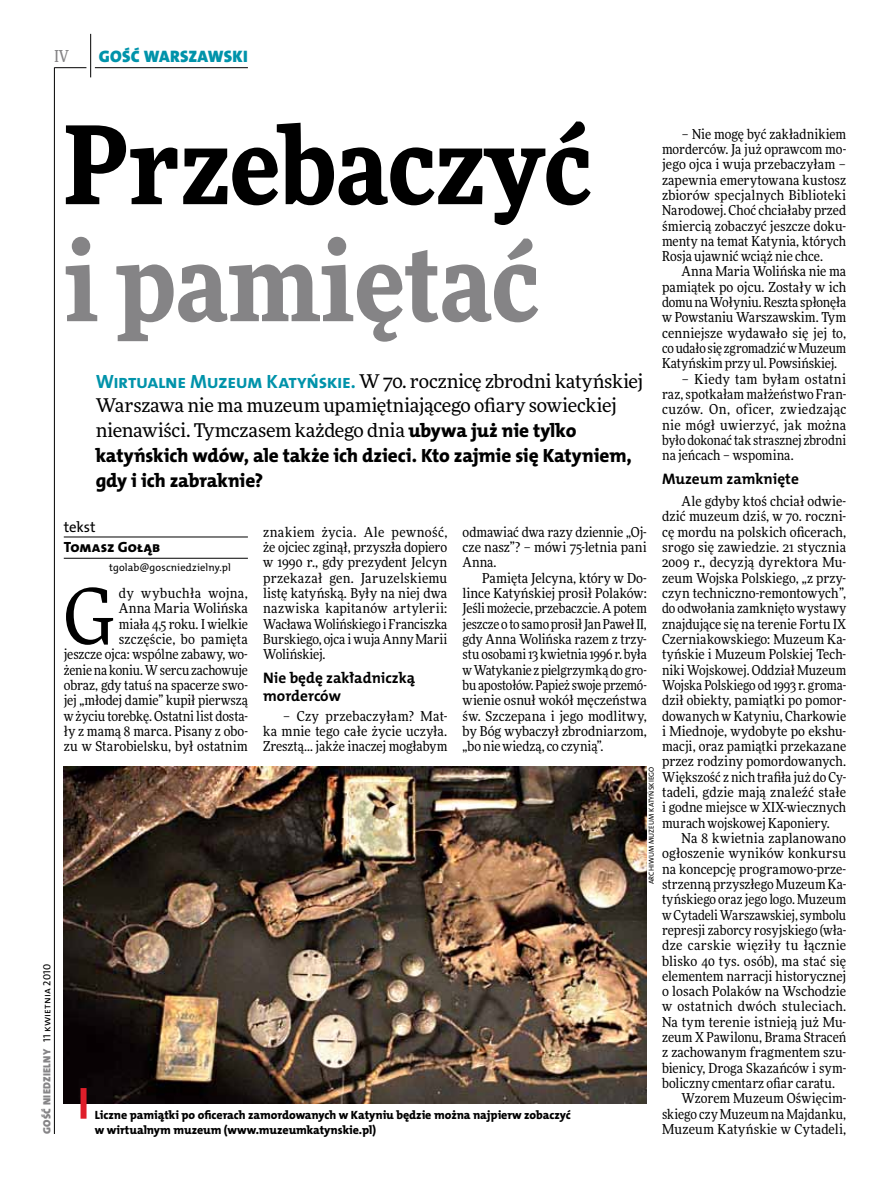
<style>
.page{position:relative;width:893px;height:1191px;background:#fff}
.page>*{position:absolute;margin:0;border:0;box-sizing:border-box;transform-origin:0 0}
.t1{font:900 108px "Freeday Narrow";color:#000}
.t2{font:900 108px "Freeday Narrow";color:#858486}
.t3{font:76.95px "Freeday Narrow News";color:#000}
.t4{font:19.35px/24.9px "The Mix HP8 Ex Bld";letter-spacing:-.01em;color:#000}
.t5{font:18.9px/24.9px "Freeday News";letter-spacing:-.015em;color:#000}
.t6{font:16.65px "The Mix HP9 Blk";letter-spacing:.02em;color:#0093aa}
.t7{font:500 16.5px "Freeday Narrow";color:#858486;scale:.9 1}
.t8{font:15.3px/17.7px "The Mix HP7 Bld";color:#000}
.t9{font:14.85px "The Mix HP8 Ex Bld";letter-spacing:.015em;color:#000}
.t10{font:14.85px "The Mix HP5 Plain";color:#000}
.t11{font:13.65px/15.3px "Freeday Narrow News";color:#000;text-align:justify}
.t12{font:13.65px "Freeday Narrow News";letter-spacing:.025em;color:#000}
.t13{font:12px/15.3px "The Mix HP8 Ex Bld";letter-spacing:-.005em;color:#000}
.t14{font:10.5px "The Mix HP9 Blk";letter-spacing:.025em;color:#858486}
.t15{font:10.5px "The Mix HP5 Plain";letter-spacing:.01em;color:#000}
.t16{font:7.2px "The Mix HP5 Plain";letter-spacing:.015em;color:#000}
.s1{font-family:"The Mix HP5 Plain";color:#000}
.s2{font-family:"The Mix HP7 Bld";font-size:19.35px;color:#0093aa}
.s3{font-family:"The Mix HP8 Ex Bld";font-size:19.35px}
</style>
<div class="page">
<hr style="left:54px;top:67px;width:1px;height:1067px;background:#000">
<hr style="left:90px;top:34px;width:1px;height:43px;background:#000">
<hr style="left:54px;top:67px;width:32px;height:1px;background:#000">
<hr style="left:95px;top:67px;width:153px;height:1px;background:#000">
<hr style="left:64px;top:537px;width:184px;height:1px;background:#000">
<hr style="left:64px;top:558px;width:184px;height:1px;background:#000">
<img style="left:64px;top:766px;width:583px;height:337px">
<div style="left:81px;top:1088px;width:6px;height:30px;background:#df1e2a"></div>
<p class="t7" style="left:54px;top:46px;width:17px">IV</p>
<p class="t6" style="left:99px;top:46px;width:150px">GOŚĆ WARSZAWSKI</p>
<p class="t14" style="left:40px;top:1134px;width:171px;rotate:-90deg">GOŚĆ NIEDZIELNY <span class="s1">11 kwietnia 2010</span></p>
<h1 class="t1" style="left:64px;top:95px;width:529px">Przebaczyć</h1>
<h1 class="t2" style="left:64px;top:212px;width:477px">i pamiętać</h1>
<p class="t11" style="left:662px;top:126px;width:186px;text-indent:20px">– Nie mogę być zakładnikiem morderców. Ja już oprawcom mo&shy;jego ojca i wuja przebaczyłam – zapewnia emerytowana kustosz zbiorów specjalnych Biblioteki Narodowej. Choć chciałaby przed śmiercią zobaczyć jeszcze doku&shy;menty na temat Katynia, których Rosja ujawnić wciąż nie chce.</p>
<p class="t11" style="left:662px;top:264px;width:186px;text-indent:20px">Anna Maria Wolińska nie ma pamiątek po ojcu. Zostały w ich domu na Wołyniu. Reszta spłonęła w Powstaniu Warszawskim. Tym cenniejsze wydawało się jej to, co udało się zgromadzić w Muzeum Katyńskim przy ul. Powsińskiej.</p>
<p class="t11" style="left:662px;top:371px;width:186px;text-indent:20px">– Kiedy tam byłam ostatni raz, spotkałam małżeństwo Fran&shy;cuzów. On, oficer, zwiedzając nie mógł uwierzyć, jak można było dokonać tak strasznej zbrodni na jeńcach – wspomina.</p>
<p class="t8" style="left:662px;top:470px;width:138px">Muzeum zamknięte</p>
<p class="t11" style="left:662px;top:493px;width:186px;text-indent:20px">Ale gdyby ktoś chciał odwie&shy;dzić muzeum dziś, w 70. roczni&shy;cę mordu na polskich oficerach, srogo się zawiedzie. 21 stycznia 2009 r., decyzją dyrektora Mu&shy;zeum Wojska Polskiego, „z przy&shy;czyn techniczno-remontowych”, do odwołania zamknięto wystawy znajdujące się na terenie Fortu IX Czerniakowskiego: Muzeum Ka&shy;tyńskie i Muzeum Polskiej Tech&shy;niki Wojskowej. Oddział Muzeum Wojska Polskiego od 1993 r. groma&shy;dził obiekty, pamiątki po pomor&shy;dowanych w Katyniu, Charkowie i Miednoje, wydobyte po ekshu&shy;macji, oraz pamiątki przekazane przez rodziny pomordowanych.<br>Większość z nich trafiła już do Cy&shy;tadeli, gdzie mają znaleźć stałe i godne miejsce w XIX-wiecznych murach wojskowej Kaponiery.</p>
<p class="t11" style="left:682px;top:830px;width:166px">Na 8 kwietnia zaplanowano</p>
<p class="t11" style="left:662px;top:845px;width:186px">ogłoszenie wyników konkursu</p>
<p class="t11" style="left:662px;top:861px;width:186px">na koncepcję programowo-prze-</p>
<p class="t11" style="left:662px;top:876px;width:186px">strzenną przyszłego Muzeum Ka-</p>
<p class="t11" style="left:662px;top:891px;width:186px">tyńskiego oraz jego logo. Muzeum</p>
<p class="t11" style="left:662px;top:907px;width:186px">w Cytadeli Warszawskiej, symbolu</p>
<p class="t11" style="left:662px;top:922px;width:186px">represji zaborcy rosyjskiego (wła-</p>
<p class="t12" style="left:662px;top:937px;width:186px">dze carskie więziły tu łącznie</p>
<p class="t11" style="left:662px;top:953px;width:186px">blisko 40 tys. osób), ma stać się</p>
<p class="t11" style="left:662px;top:968px;width:186px">elementem narracji historycznej</p>
<p class="t11" style="left:662px;top:983px;width:186px">o losach Polaków na Wschodzie</p>
<p class="t12" style="left:662px;top:998px;width:186px">w ostatnich dwóch stuleciach.</p>
<p class="t11" style="left:662px;top:1014px;width:186px">Na tym terenie istnieją już Mu-</p>
<p class="t11" style="left:662px;top:1029px;width:186px">zeum X Pawilonu, Brama Straceń</p>
<p class="t11" style="left:662px;top:1044px;width:186px">z zachowanym fragmentem szu-</p>
<p class="t11" style="left:662px;top:1060px;width:186px">bienicy, Droga Skazańców i sym-</p>
<p class="t11" style="left:662px;top:1075px;width:174px">boliczny cmentarz ofiar caratu.</p>
<p class="t11" style="left:682px;top:1090px;width:166px">Wzorem Muzeum Oświęcim-</p>
<p class="t11" style="left:662px;top:1106px;width:186px">skiego czy Muzeum na Majdanku,</p>
<p class="t11" style="left:662px;top:1121px;width:186px">Muzeum Katyńskie w Cytadeli,</p>
<h3 class="t5" style="left:96px;top:368px;width:549px"><span class="s2">Wirtualne Muzeum Katyńskie.</span> W 70. rocznicę zbrodni katyńskiej<br>Warszawa nie ma muzeum upamiętniającego ofiary sowieckiej nienawiści. Tymczasem każdego dnia <span class="s3">ubywa już nie tylko</span></h3>
<h3 class="t4" style="left:96px;top:443px;width:538px">katyńskich wdów, ale także ich dzieci. Kto zajmie się Katyniem, gdy i ich zabraknie?</h3>
<p class="t10" style="left:64px;top:517px;width:33px">tekst</p>
<p class="t9" style="left:64px;top:537px;width:98px">Tomasz Gołąb</p>
<p class="t15" style="left:109px;top:561px;width:123px">tgolab@goscniedzielny.pl</p>
<p class="t11" style="left:263px;top:524px;width:186px">znakiem życia. Ale pewność, że ojciec zginął, przyszła dopiero w 1990 r., gdy prezydent Jelcyn przekazał gen. Jaruzelskiemu listę katyńską. Były na niej dwa nazwiska kapitanów artylerii:<br>Wacława Wolińskiego i Franciszka Burskiego, ojca i wuja Anny Marii Wolińskiej.</p>
<p class="t8" style="left:263px;top:669px;width:153px">Nie będę zakładniczką morderców</p>
<p class="t11" style="left:263px;top:708px;width:186px;text-indent:20px">– Czy przebaczyłam? Mat&shy;ka mnie tego całe życie uczyła.<br>Zresztą… jakże inaczej mogłabym</p>
<p class="t11" style="left:463px;top:524px;width:186px">odmawiać dwa razy dziennie „Oj&shy;cze nasz”? – mówi 75-letnia pani Anna.</p>
<p class="t11" style="left:463px;top:570px;width:186px;text-indent:20px">Pamięta Jelcyna, który w Do&shy;lince Katyńskiej prosił Polaków:<br>Jeśli możecie, przebaczcie. A potem jeszcze o to samo prosił Jan Paweł II, gdy Anna Wolińska razem z trzy&shy;stu osobami 13 kwietnia 1996 r. była w Watykanie z pielgrzymką do gro&shy;bu apostołów. Papież swoje przemó&shy;wienie osnuł wokół męczeństwa św. Szczepana i jego modlitwy, by Bóg wybaczył zbrodniarzom, „bo nie wiedzą, co czynią”.</p>
<h2 class="t3" style="left:64px;top:569px;width:52px">G</h2>
<p class="t11" style="left:64px;top:585px;width:186px;text-align:right">dy wybuchła wojna,<br>Anna Maria Wolińska<br>miała 4,5 roku. I wielkie szczęście, bo pamięta<br>jeszcze ojca: wspólne zabawy, wo&shy;żenie na koniu. W sercu zachowuje obraz, gdy tatuś na spacerze swo&shy;jej „młodej damie” kupił pierwszą w życiu torebkę. Ostatni list dosta&shy;ły z mamą 8 marca. Pisany z obo&shy;zu w Starobielsku, był ostatnim</p>
<p class="t16" style="left:647px;top:884px;width:119px;rotate:-90deg">Archiwum Muzeum Katyńskiego</p>
<p class="t13" style="left:95px;top:1107px;width:477px">Liczne pamiątki po oficerach zamordowanych w Katyniu będzie można najpierw zobaczyć w wirtualnym muzeum (www.muzeumkatynskie.pl)</p>
</div>
